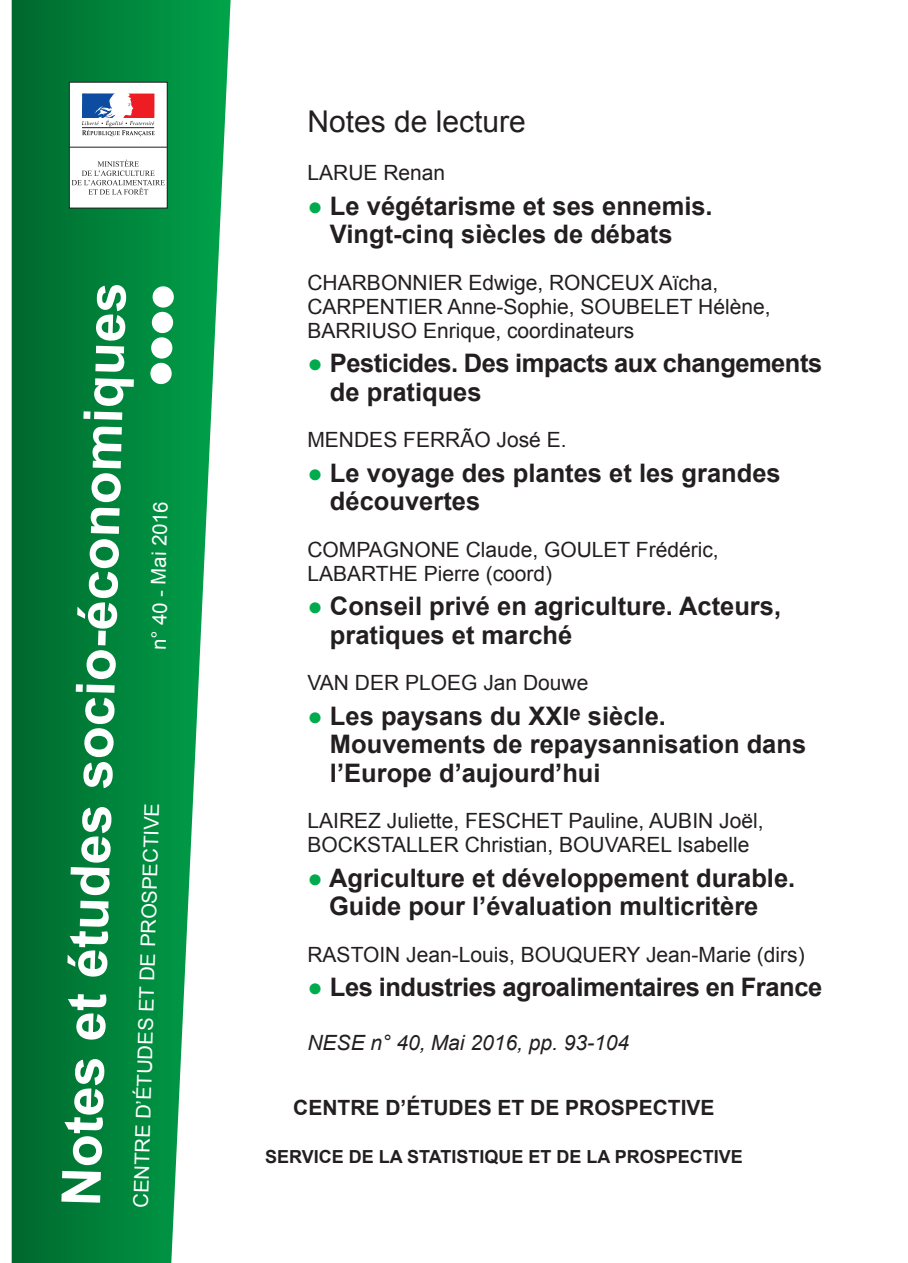
<style>
.page{position:relative;width:908px;height:1263px;background:#fff}
.page>*{position:absolute;margin:0;border:0;box-sizing:border-box;transform-origin:0 0}
.t1{font:700 54px "Arial";color:#fff}
.t2{font:30px "Arial";color:#231f20}
.t3{font:700 25.5px/28.5px "Arial";color:#231f20}
.t4{font:700 25.5px/28.5px "Arial";letter-spacing:-.02em;color:#231f20}
.t5{font:21px/24px "Arial";color:#231f20}
.t6{font:700 21px "Arial";color:#231f20}
.t7{font:italic 21px "Arial";color:#231f20}
.t8{font:20.25px "Arial";color:#fff}
.t9{font:700 18px "Arial";color:#231f20}
.s1{color:#00ab4d}
</style>
<div class="page">
<svg style="left:12px;top:0;width:219px;height:1263px;background:#259356"></svg>
<div style="left:150px;top:363px;width:22px;height:21px;background:#fff;border-radius:50%"></div>
<div style="left:151px;top:337px;width:22px;height:22px;background:#fff;border-radius:50%"></div>
<div style="left:152px;top:312px;width:21px;height:21px;background:#fff;border-radius:50%"></div>
<div style="left:152px;top:286px;width:22px;height:22px;background:#fff;border-radius:50%"></div>
<div style="left:69px;top:82px;width:98px;height:126px;background:#fff"></div>
<div style="left:69px;top:82px;width:99px;height:126px;border:1px solid #231f20"></div>
<svg style="left:82px;top:94px;width:73px;height:42px"></svg>
<hr style="left:69px;top:147px;width:98px;height:1px;background:#231f20">
<svg style="left:72px;top:160px;width:93px;height:35px"></svg>
<h1 class="t1" style="left:42px;top:1204px;width:926px;rotate:-88deg">Notes et études socio-économiques</h1>
<p class="t8" style="left:143px;top:649px;width:150px;rotate:-88deg">n° 40 - Mai 2016</p>
<p class="t8" style="left:126px;top:1207px;width:406px;rotate:-88deg">CENTRE D’ÉTUDES ET DE PROSPECTIVE</p>
<p class="t2" style="left:307px;top:102px;width:220px">Notes de lecture</p>
<p class="t5" style="left:307px;top:161px;width:139px">LARUE Renan</p>
<p class="t3" style="left:330px;top:192px;width:384px;text-indent:-22px"><span class="s1">●</span> Le végétarisme et ses ennemis.<br>Vingt-cinq siècles de débats</p>
<p class="t5" style="left:307px;top:270px;width:464px">CHARBONNIER Edwige, RONCEUX Aïcha,<br>CARPENTIER Anne-Sophie, SOUBELET Hélène,<br>BARRIUSO Enrique, coordinateurs</p>
<p class="t4" style="left:330px;top:350px;width:494px;text-indent:-22px"><span class="s1">●</span> Pesticides. Des impacts aux changements de pratiques</p>
<p class="t5" style="left:307px;top:428px;width:261px">MENDES FERRÃO José E.</p>
<p class="t3" style="left:330px;top:459px;width:452px;text-indent:-22px"><span class="s1">●</span> Le voyage des plantes et les grandes découvertes</p>
<p class="t5" style="left:307px;top:537px;width:413px">COMPAGNONE Claude, GOULET Frédéric,<br>LABARTHE Pierre (coord)</p>
<p class="t3" style="left:330px;top:593px;width:453px;text-indent:-22px"><span class="s1">●</span> Conseil privé en agriculture. Acteurs, pratiques et marché</p>
<p class="t5" style="left:307px;top:671px;width:282px">VAN DER PLOEG Jan Douwe</p>
<p class="t3" style="left:330px;top:702px;width:478px;text-indent:-22px"><span class="s1">●</span> Les paysans du XXI<sup>e</sup> siècle.<br>Mouvements de repaysannisation dans l’Europe d’aujourd’hui</p>
<p class="t5" style="left:307px;top:809px;width:457px">LAIREZ Juliette, FESCHET Pauline, AUBIN Joël,<br>BOCKSTALLER Christian, BOUVAREL Isabelle</p>
<p class="t3" style="left:307px;top:864px;width:489px;text-align:center"><span class="s1">●</span> Agriculture et développement durable.<br>Guide pour l’évaluation multicritère</p>
<p class="t5" style="left:307px;top:942px;width:499px">RASTOIN Jean-Louis, BOUQUERY Jean-Marie (dirs)</p>
<p class="t3" style="left:307px;top:974px;width:516px"><span class="s1">●</span> Les industries agroalimentaires en France</p>
<p class="t7" style="left:307px;top:1029px;width:323px">NESE n° 40, Mai 2016, pp. 93-104</p>
<p class="t6" style="left:293px;top:1094px;width:423px">CENTRE D’ÉTUDES ET DE PROSPECTIVE</p>
<p class="t9" style="left:265px;top:1145px;width:479px">SERVICE DE LA STATISTIQUE ET DE LA PROSPECTIVE</p>
</div>
